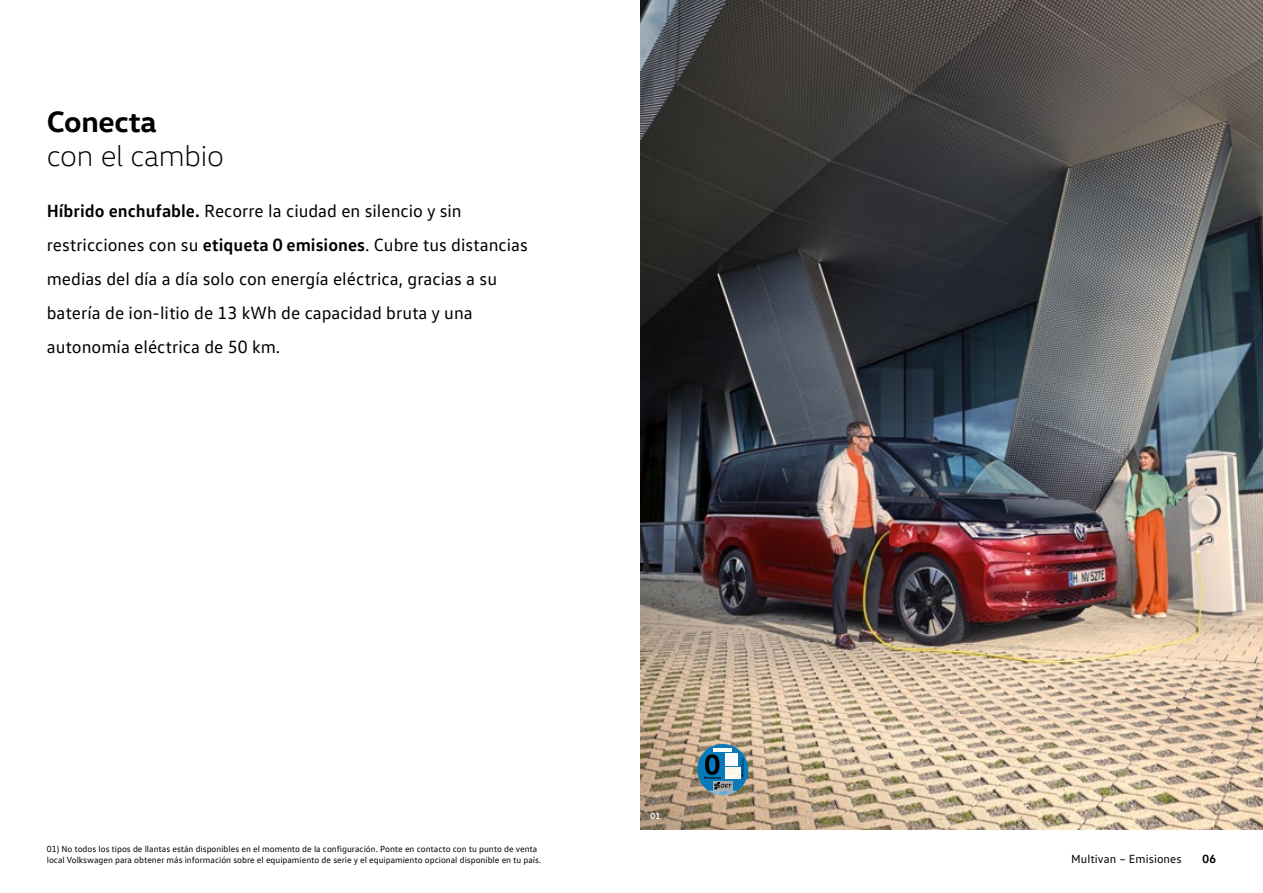
<style>
.page{position:relative;width:1263px;height:893px;background:#fff}
.page>*{position:absolute;margin:0;border:0;box-sizing:border-box;transform-origin:0 0}
.t1{font:300 30px "VW Head";letter-spacing:-.01em;color:#000}
.t2{font:700 30px "VW Head";letter-spacing:-.01em;color:#000}
.t3{font:18px/34px "VW Text";color:#000}
.t4{font:12px "VW Text";letter-spacing:.005em;color:#000}
.t5{font:700 12px "VW Text";color:#000}
.t6{font:9px/11.7px "VW Text";color:#000}
.t7{font:700 9px "VW Text";color:#fff}
.s1{font-weight:700}
</style>
<div class="page">
<img style="left:640px;top:0;width:623px;height:319px">
<img style="left:640px;top:319px;width:623px;height:510px">
<div style="left:697px;top:744px;width:51px;height:51px;background:#087aba;border-radius:50%"></div>
<hr style="left:713px;top:748px;width:19px;height:4px;background:#fff">
<div style="left:725px;top:753px;width:13px;height:12px;background:#fff"></div>
<svg style="left:704px;top:754px;width:40px;height:42px"></svg>
<h1 class="t2" style="left:47px;top:102px;width:112px">Conecta</h1>
<h1 class="t1" style="left:47px;top:138px;width:179px">con el cambio</h1>
<p class="t3" style="left:47px;top:193px;width:483px"><span class="s1">Híbrido enchufable.</span> Recorre la ciudad en silencio y sin restricciones con su <span class="s1">etiqueta 0 emisiones</span>. Cubre tus distancias medias del día a día solo con energía eléctrica, gracias a su batería de ion-litio de 13 kWh de capacidad bruta y una autonomía eléctrica de 50 km.</p>
<p class="t6" style="left:47px;top:842px;width:496px">01) No todos los tipos de llantas están disponibles en el momento de la configuración. Ponte en contacto con tu punto de venta local Volkswagen para obtener más información sobre el equipamiento de serie y el equipamiento opcional disponible en tu país.</p>
<p class="t7" style="left:651px;top:810px;width:11px">01</p>
<p class="t4" style="left:1071px;top:852px;width:112px">Multivan – Emisiones</p>
<p class="t5" style="left:1202px;top:851px;width:15px">06</p>
</div>
